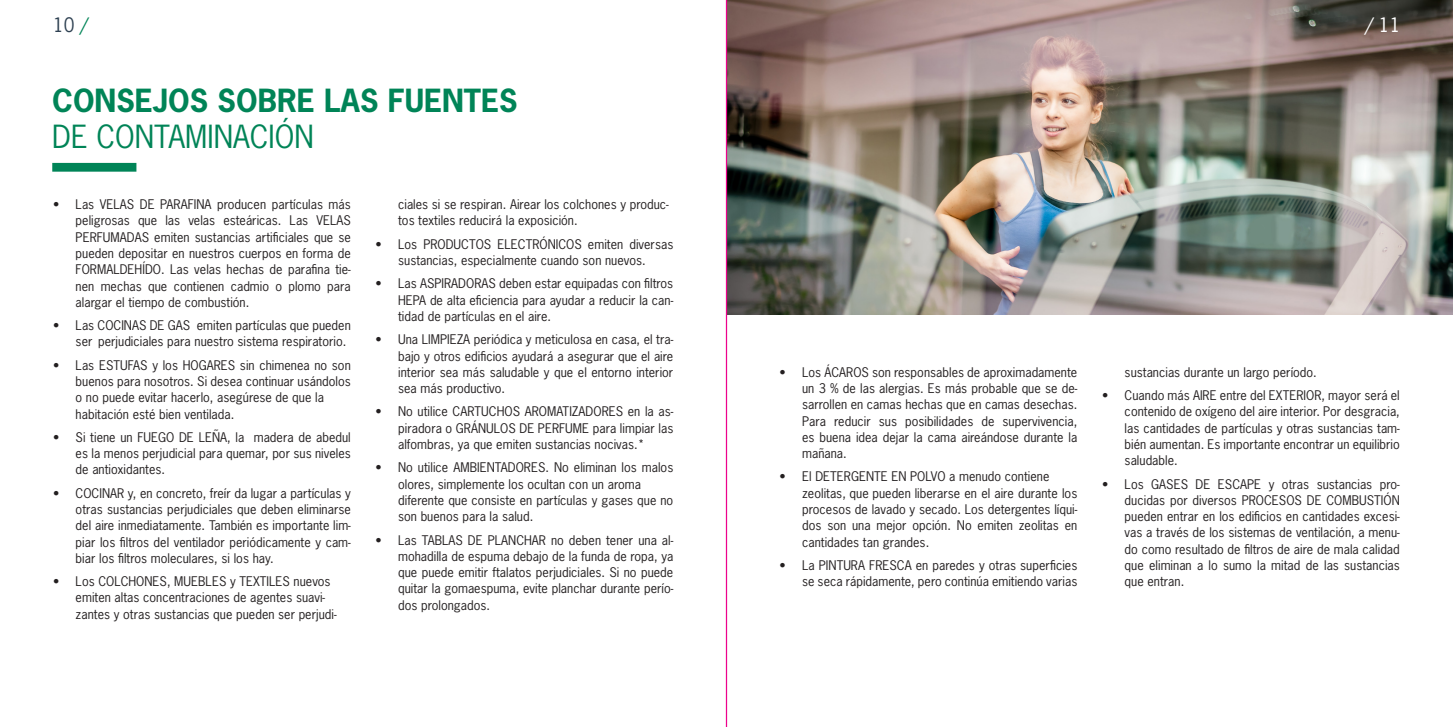
<style>
.page{position:relative;width:1453px;height:727px;background:#fff}
.page>*{position:absolute;margin:0;border:0;box-sizing:border-box;transform-origin:0 0}
.t1{font:700 30px/36px "News Gothic Std";color:#008457}
.t2{font:18.75px "News Gothic Std";color:#2e4152}
.t3{font:18.75px "News Gothic Std";color:#fff}
.t4{font:12.5px/16.2px "News Gothic Std";color:#231f20;text-align:justify}
.s1{color:#008457}
.s2{font-weight:400}
</style>
<div class="page">
<img style="left:727px;top:0;width:726px;height:314px">
<div style="left:52px;top:163px;width:84px;height:9px;background:#008457"></div>
<hr style="left:726px;top:0;width:1px;height:726px;background:#ed028c">
<p class="t2" style="left:53px;top:13px;width:37px">10 <span class="s1">/</span></p>
<p class="t3" style="left:1365px;top:13px;width:37px">/ 11</p>
<p class="t1" style="left:52px;top:82px;width:467px">CONSEJOS SOBRE LAS FUENTES<br><span class="s2">DE CONTAMINACIÓN</span></p>
<p class="t4" style="left:76px;top:196px;width:277px;text-indent:-22px">• Las VELAS DE PARAFINA producen partículas más peligrosas que las velas esteáricas. Las VELAS PERFUMADAS emiten sustancias artificiales que se pueden depositar en nuestros cuerpos en forma de FORMALDEHÍDO. Las velas hechas de parafina tie&shy;nen mechas que contienen cadmio o plomo para alargar el tiempo de combustión.</p>
<p class="t4" style="left:76px;top:317px;width:277px;text-indent:-22px">• Las COCINAS DE GAS emiten partículas que pueden ser perjudiciales para nuestro sistema respiratorio.</p>
<p class="t4" style="left:76px;top:357px;width:277px;text-align:left;text-indent:-22px">• Las ESTUFAS y los HOGARES sin chimenea no son buenos para nosotros. Si desea continuar usándolos o no puede evitar hacerlo, asegúrese de que la habitación esté bien ventilada.</p>
<p class="t4" style="left:76px;top:429px;width:277px;text-indent:-22px">• Si tiene un FUEGO DE LEÑA, la madera de abedul es la menos perjudicial para quemar, por sus niveles de antioxidantes.</p>
<p class="t4" style="left:76px;top:484px;width:277px;text-indent:-22px">• COCINAR y, en concreto, freír da lugar a partículas y otras sustancias perjudiciales que deben eliminarse del aire inmediatamente. También es importante lim&shy;piar los filtros del ventilador periódicamente y cam&shy;biar los filtros moleculares, si los hay.</p>
<p class="t4" style="left:76px;top:573px;width:262px;text-align:left;text-indent:-22px">• Los COLCHONES, MUEBLES y TEXTILES nuevos emiten altas concentraciones de agentes suavi&shy;zantes y otras sustancias que pueden ser perjudi-</p>
<p class="t4" style="left:398px;top:196px;width:272px">ciales si se respiran. Airear los colchones y produc&shy;tos textiles reducirá la exposición.</p>
<p class="t4" style="left:376px;top:236px;width:299px;text-align:center">• Los PRODUCTOS ELECTRÓNICOS emiten diversas sustancias, especialmente cuando son nuevos.</p>
<p class="t4" style="left:398px;top:275px;width:277px;text-indent:-22px">• Las ASPIRADORAS deben estar equipadas con filtros HEPA de alta eficiencia para ayudar a reducir la can&shy;tidad de partículas en el aire.</p>
<p class="t4" style="left:398px;top:331px;width:277px;text-indent:-22px">• Una LIMPIEZA periódica y meticulosa en casa, el tra&shy;bajo y otros edificios ayudará a asegurar que el aire interior sea más saludable y que el entorno interior sea más productivo.</p>
<p class="t4" style="left:398px;top:403px;width:277px;text-indent:-22px">• No utilice CARTUCHOS AROMATIZADORES en la as&shy;piradora o GRÁNULOS DE PERFUME para limpiar las alfombras, ya que emiten sustancias nocivas.*</p>
<p class="t4" style="left:398px;top:459px;width:277px;text-align:left;text-indent:-22px">• No utilice AMBIENTADORES. No eliminan los malos olores, simplemente los ocultan con un aroma diferente que consiste en partículas y gases que no son buenos para la salud.</p>
<p class="t4" style="left:398px;top:531px;width:277px;text-indent:-22px">• Las TABLAS DE PLANCHAR no deben tener una al&shy;mohadilla de espuma debajo de la funda de ropa, ya que puede emitir ftalatos perjudiciales. Si no puede quitar la gomaespuma, evite planchar durante perío&shy;dos prolongados.</p>
<p class="t4" style="left:802px;top:364px;width:277px;text-indent:-22px">• Los ÁCAROS son responsables de aproximadamente un 3 % de las alergias. Es más probable que se de&shy;sarrollen en camas hechas que en camas desechas.<br>Para reducir sus posibilidades de supervivencia, es buena idea dejar la cama aireándose durante la mañana.</p>
<p class="t4" style="left:802px;top:468px;width:277px;text-align:left;text-indent:-22px">• El DETERGENTE EN POLVO a menudo contiene zeolitas, que pueden liberarse en el aire durante los procesos de lavado y secado. Los detergentes líqui&shy;dos son una mejor opción. No emiten zeolitas en cantidades tan grandes.</p>
<p class="t4" style="left:780px;top:556px;width:299px;text-align:right">• La PINTURA FRESCA en paredes y otras superficies se seca rápidamente, pero continúa emitiendo varias</p>
<p class="t4" style="left:1124px;top:364px;width:194px">sustancias durante un largo período.</p>
<p class="t4" style="left:1124px;top:387px;width:277px;text-indent:-22px">• Cuando más AIRE entre del EXTERIOR, mayor será el contenido de oxígeno del aire interior. Por desgracia, las cantidades de partículas y otras sustancias tam&shy;bién aumentan. Es importante encontrar un equilibrio saludable.</p>
<p class="t4" style="left:1124px;top:475px;width:277px;text-indent:-22px">• Los GASES DE ESCAPE y otras sustancias pro&shy;ducidas por diversos PROCESOS DE COMBUSTIÓN pueden entrar en los edificios en cantidades excesi&shy;vas a través de los sistemas de ventilación, a menu&shy;do como resultado de filtros de aire de mala calidad que eliminan a lo sumo la mitad de las sustancias que entran.</p>
</div>
